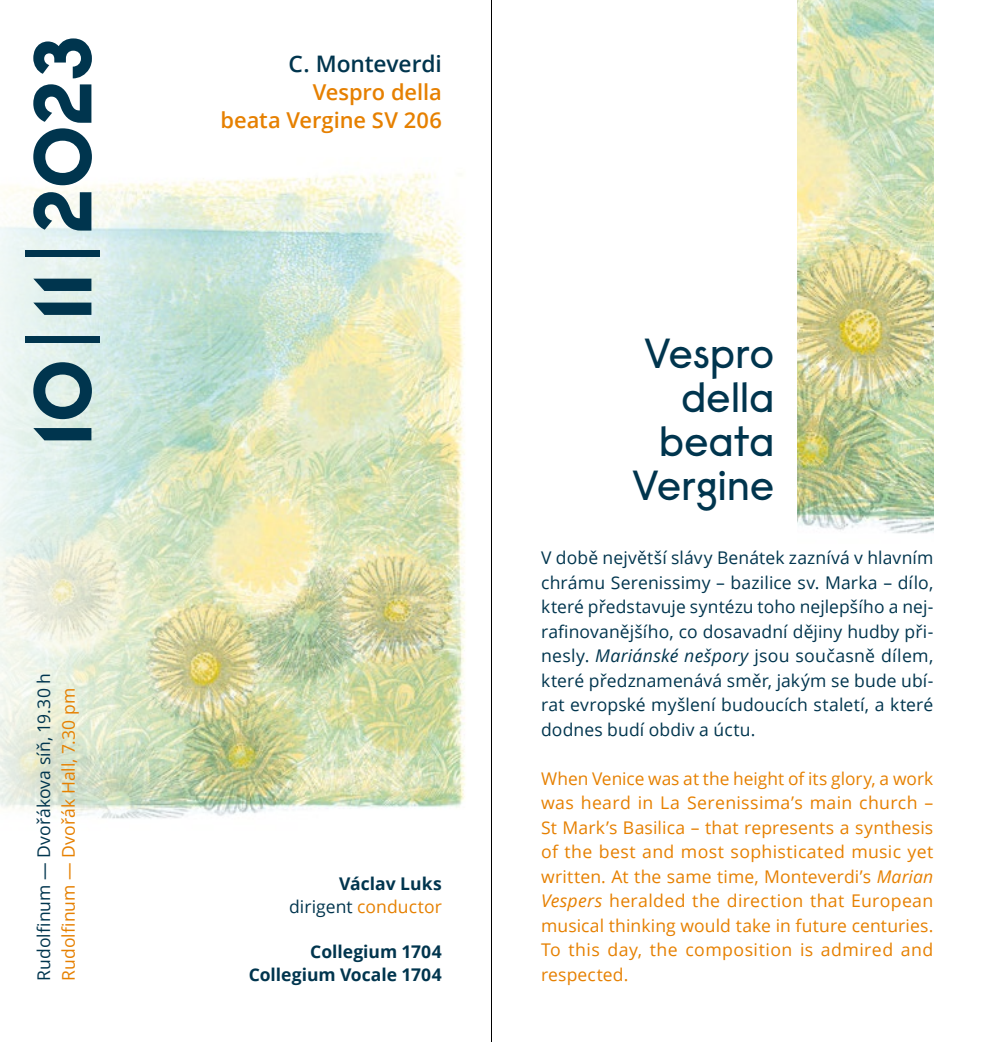
<style>
.page{position:relative;width:983px;height:1042px;background:#fff}
.page>*{position:absolute;margin:0;border:0;box-sizing:border-box;transform-origin:0 0}
.t1{font:800 82.25px "Raisonneuprava";letter-spacing:-.02em;color:#00354e}
.t2{font:42px/43.8px "Raisonneuprava";color:#00354e;text-align:right}
.t3{font:600 22.75px "Open Sans";letter-spacing:-.005em;color:#00354e}
.t4{font:600 21.88px/28px "Open Sans";color:#e68000;text-align:right}
.t5{font:17.5px/24.5px "Open Sans";letter-spacing:.02em;color:#e68000;text-align:justify}
.t6{font:17.5px/24.5px "Open Sans";letter-spacing:.005em;color:#00354e;text-align:justify}
.t7{font:700 17.5px/22.8px "Open Sans";color:#00354e;text-align:right}
.s1{font-weight:400}
.s2{font-weight:400;color:#e68000}
.s3{font-style:italic}
</style>
<div class="page">
<hr style="left:491px;top:0;width:1px;height:1042px;background:#000">
<img style="left:0;top:172px;width:466px;height:647px">
<img style="left:797px;top:0;width:136px;height:534px">
<h1 class="t1" style="left:6px;top:446px;width:413px;rotate:-90deg">10<span class="s1">|</span>11<span class="s1">|</span>2023</h1>
<p class="t6" style="left:31px;top:981px;width:309px;rotate:-90deg">Rudolfinum — Dvořákova síň, 19.30 h</p>
<p class="t5" style="left:56px;top:981px;width:294px;rotate:-90deg">Rudolfinum — Dvořák Hall, 7.30 pm</p>
<h3 class="t3" style="left:288px;top:48px;width:155px">C. Monteverdi</h3>
<p class="t4" style="left:220px;top:78px;width:223px">Vespro della<br>beata Vergine SV 206</p>
<p class="t7" style="left:289px;top:871px;width:154px">Václav Luks <span class="s1">dirigent</span> <span class="s2">conductor</span></p>
<p class="t7" style="left:310px;top:940px;width:133px">Collegium 1704</p>
<p class="t7" style="left:248px;top:962px;width:195px">Collegium Vocale 1704</p>
<h2 class="t2" style="left:632px;top:331px;width:144px">Vespro della beata<br>Vergine</h2>
<p class="t6" style="left:541px;top:545px;width:393px">V době největší slávy Benátek zaznívá v hlavním chrámu Serenissimy – bazilice sv. Marka – dílo, které představuje syntézu toho nejlepšího a nej&shy;rafinovanějšího, co dosavadní dějiny hudby při&shy;nesly. <span class="s3">Mariánské nešpory</span> jsou současně dílem, které předznamenává směr, jakým se bude ubí&shy;rat evropské myšlení budoucích staletí, a které dodnes budí obdiv a úctu.</p>
<p class="t5" style="left:541px;top:766px;width:393px">When Venice was at the height of its glory, a work was heard in La Serenissima’s main church – St Mark’s Basilica – that represents a synthesis of the best and most sophisticated music yet written. At the same time, Monteverdi’s <span class="s3">Marian Vespers</span> heralded the direction that European musical thinking would take in future centuries.<br>To this day, the composition is admired and respected.</p>
</div>
